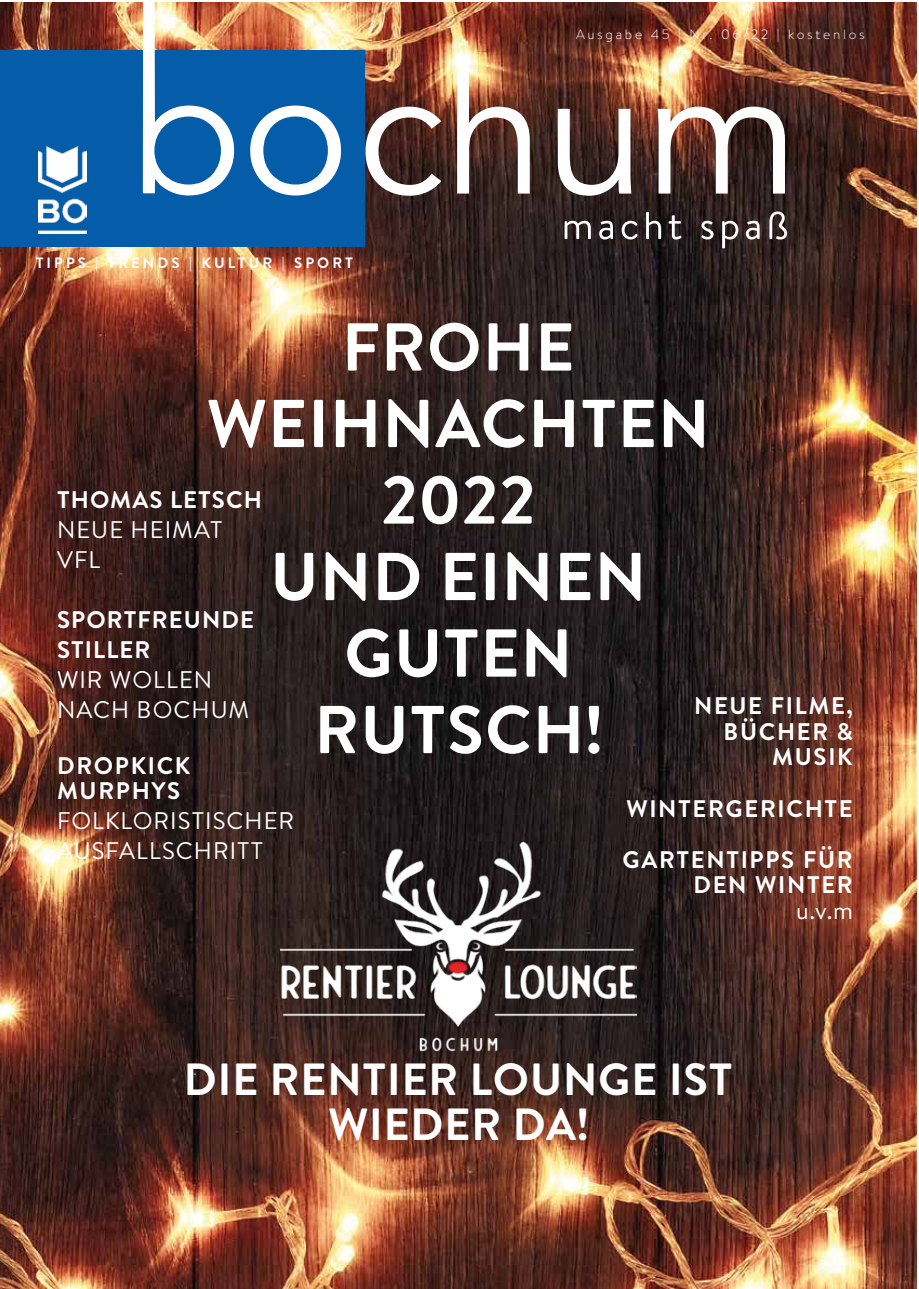
<style>
.page{position:relative;width:919px;height:1289px;background:#fff}
.page>*{position:absolute;margin:0;border:0;box-sizing:border-box;transform-origin:0 0}
.t1{font:700 67.5px/76.5px "Brandon Text";letter-spacing:.02em;color:#fff;text-align:center}
.t2{font:700 45px/45px "Brandon Text";letter-spacing:.02em;color:#fff;text-align:center}
.t3{font:700 24px/25.5px "Brandon Text";letter-spacing:.07em;color:#fff}
.t4{font:24px/30px "Brandon Text";letter-spacing:.045em;color:#fff}
.t5{font:700 24px/30px "Brandon Text";letter-spacing:.045em;color:#fff}
.t6{font:700 15px "Brandon Text";letter-spacing:.2em;color:#fff}
.t7{font:300 13.5px "Brandon Text";letter-spacing:.2em;color:#fff}
</style>
<div class="page">
<img style="left:0;top:2px;width:916px;height:1286px">
<div style="left:0;top:51px;width:365px;height:196px;background:#055da9"></div>
<img style="left:39px;top:147px;width:48px;height:87px">
<svg style="left:143px;top:2px;width:198px;height:193px"></svg>
<img style="left:365px;top:57px;width:419px;height:139px">
<svg style="left:564px;top:211px;width:223px;height:37px"></svg>
<img style="left:281px;top:842px;width:355px;height:211px">
<p class="t6" style="left:36px;top:252px;width:319px">TIPPS | TRENDS | KULTUR | SPORT</p>
<p class="t7" style="left:576px;top:25px;width:290px">Ausgabe 45 | Nr. 06/22 | kostenlos</p>
<h1 class="t1" style="left:207px;top:307px;width:504px">FROHE<br>WEIHNACHTEN<br>2022<br>UND EINEN<br>GUTEN<br>RUTSCH!</h1>
<p class="t5" style="left:57px;top:484px;width:206px">THOMAS LETSCH</p>
<p class="t4" style="left:57px;top:514px;width:167px">NEUE HEIMAT<br>VFL</p>
<p class="t5" style="left:57px;top:604px;width:198px">SPORTFREUNDE<br>STILLER</p>
<p class="t4" style="left:57px;top:664px;width:194px">WIR WOLLEN<br>NACH BOCHUM</p>
<p class="t3" style="left:57px;top:752px;width:135px">DROPKICK<br>MURPHYS</p>
<p class="t4" style="left:57px;top:805px;width:239px">FOLKLORISTISCHER<br>AUSFALLSCHRITT</p>
<p class="t3" style="left:694px;top:693px;width:160px;text-align:right">NEUE FILME,<br>BÜCHER &amp;<br>MUSIK</p>
<p class="t3" style="left:622px;top:782px;width:232px;line-height:51px">WINTERGERICHTE<br>GARTENTIPPS FÜR</p>
<p class="t3" style="left:693px;top:871px;width:161px">DEN WINTER</p>
<p class="t4" style="left:796px;top:894px;width:58px">u.v.m</p>
<h2 class="t2" style="left:184px;top:1055px;width:550px">DIE RENTIER LOUNGE IST<br>WIEDER DA!</h2>
</div>
